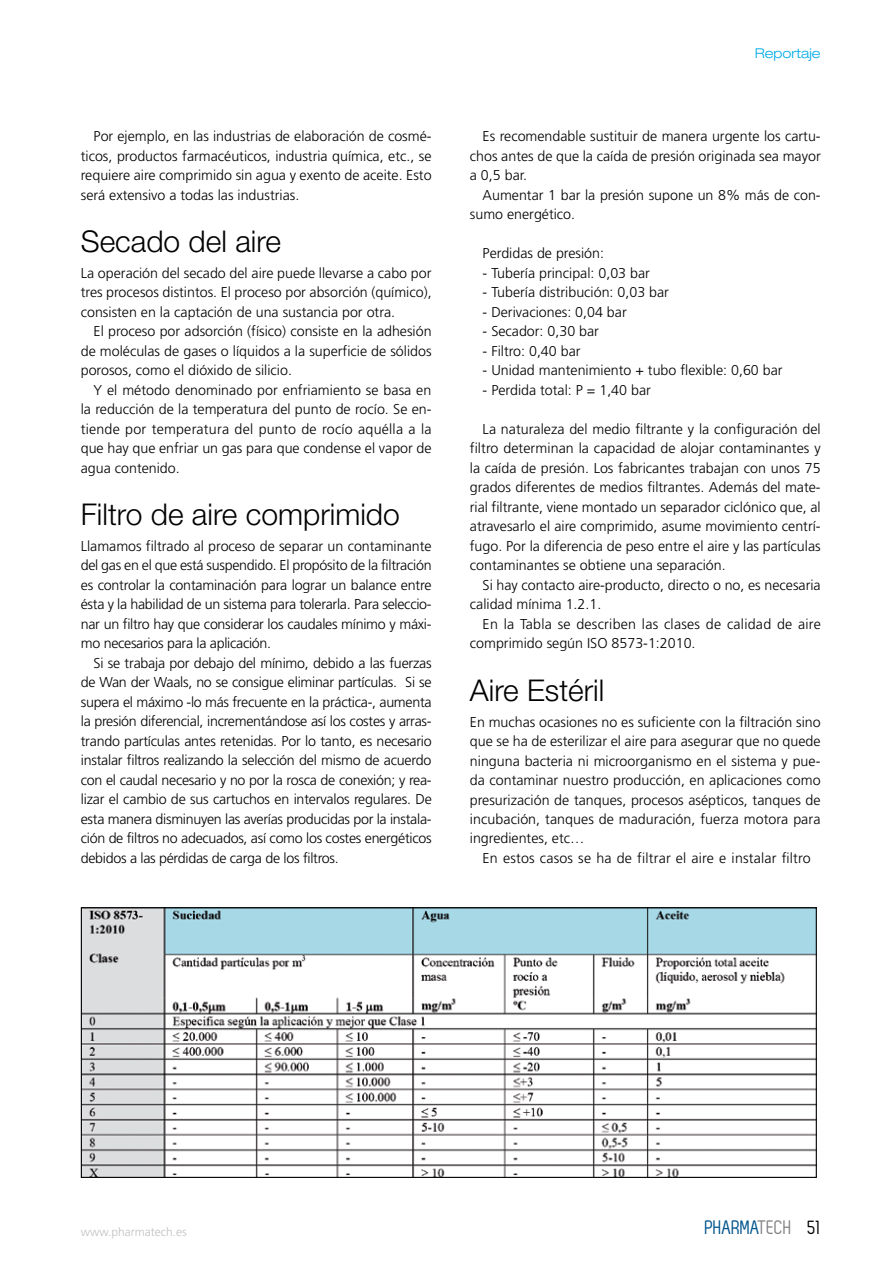
<style>
.page{position:relative;width:893px;height:1263px;background:#fff}
.page>*{position:absolute;margin:0;border:0;box-sizing:border-box;transform-origin:0 0}
.t1{font:300 30px "Helvetica Neue LT Std";color:#000}
.t2{font:19.5px "Zag";color:#00548e}
.t3{font:300 14.25px/19.5px "Frutiger";color:#000;text-align:justify}
.t4{font:300 14.25px/19.5px "Frutiger";letter-spacing:.02em;color:#000}
.t5{font:300 expanded 13.5px "Helvetica Neue LT Std";color:#00aae6}
.t6{font:300 12px "Frutiger";color:#bec0c2}
.s1{color:#808285}
.s2{color:#000}
</style>
<div class="page">
<img style="left:83px;top:909px;width:732px;height:267px">
<div style="left:81px;top:907px;width:736px;height:271px;border:1px solid #000"></div>
<p class="t3" style="left:81px;top:127px;width:352px;text-indent:13px">Por ejemplo, en las industrias de elaboración de cosmé&shy;ticos, productos farmacéuticos, industria química, etc., se requiere aire comprimido sin agua y exento de aceite. Esto será extensivo a todas las industrias.</p>
<h1 class="t1" style="left:81px;top:223px;width:202px">Secado del aire</h1>
<p class="t3" style="left:81px;top:263px;width:352px">La operación del secado del aire puede llevarse a cabo por tres procesos distintos. El proceso por absorción (químico), consisten en la captación de una sustancia por otra.</p>
<p class="t3" style="left:81px;top:322px;width:352px;text-indent:13px">El proceso por adsorción (físico) consiste en la adhesión de moléculas de gases o líquidos a la superficie de sólidos porosos, como el dióxido de silicio.</p>
<p class="t3" style="left:81px;top:380px;width:352px;text-indent:13px">Y el método denominado por enfriamiento se basa en la reducción de la temperatura del punto de rocío. Se en&shy;tiende por temperatura del punto de rocío aquélla a la que hay que enfriar un gas para que condense el vapor de agua contenido.</p>
<h1 class="t1" style="left:81px;top:496px;width:320px">Filtro de aire comprimido</h1>
<p class="t3" style="left:81px;top:536px;width:352px">Llamamos filtrado al proceso de separar un contaminante del gas en el que está suspendido. El propósito de la filtración es controlar la contaminación para lograr un balance entre ésta y la habilidad de un sistema para tolerarla. Para seleccio&shy;nar un filtro hay que considerar los caudales mínimo y máxi&shy;mo necesarios para la aplicación.</p>
<p class="t3" style="left:81px;top:653px;width:353px;text-indent:13px">Si se trabaja por debajo del mínimo, debido a las fuerzas de Wan der Waals, no se consigue eliminar partículas. Si se supera el máximo -lo más frecuente en la práctica-, aumenta la presión diferencial, incrementándose así los costes y arras&shy;trando partículas antes retenidas. Por lo tanto, es necesario instalar filtros realizando la selección del mismo de acuerdo con el caudal necesario y no por la rosca de conexión; y rea&shy;lizar el cambio de sus cartuchos en intervalos regulares. De esta manera disminuyen las averías producidas por la instala&shy;ción de filtros no adecuados, así como los costes energéticos debidos a las pérdidas de carga de los filtros.</p>
<p class="t5" style="left:755px;top:45px;width:68px">Reportaje</p>
<p class="t3" style="left:470px;top:127px;width:352px;text-indent:13px">Es recomendable sustituir de manera urgente los cartu&shy;chos antes de que la caída de presión originada sea mayor a 0,5 bar.</p>
<p class="t3" style="left:470px;top:185px;width:352px;text-indent:13px">Aumentar 1 bar la presión supone un 8% más de con&shy;sumo energético.</p>
<p class="t3" style="left:483px;top:244px;width:123px">Perdidas de presión:</p>
<p class="t3" style="left:483px;top:263px;width:169px">- Tubería principal: 0,03 bar</p>
<p class="t3" style="left:483px;top:283px;width:188px">- Tubería distribución: 0,03 bar</p>
<p class="t3" style="left:483px;top:302px;width:146px">- Derivaciones: 0,04 bar</p>
<p class="t3" style="left:483px;top:322px;width:118px">- Secador: 0,30 bar</p>
<p class="t3" style="left:483px;top:341px;width:99px">- Filtro: 0,40 bar</p>
<p class="t3" style="left:483px;top:361px;width:301px">- Unidad mantenimiento + tubo flexible: 0,60 bar</p>
<p class="t3" style="left:483px;top:380px;width:170px">- Perdida total: P = 1,40 bar</p>
<p class="t3" style="left:470px;top:419px;width:352px;text-indent:13px">La naturaleza del medio filtrante y la configuración del filtro determinan la capacidad de alojar contaminantes y la caída de presión. Los fabricantes trabajan con unos 75 grados diferentes de medios filtrantes. Además del mate&shy;rial filtrante, viene montado un separador ciclónico que, al atravesarlo el aire comprimido, asume movimiento centrí&shy;fugo. Por la diferencia de peso entre el aire y las partículas contaminantes se obtiene una separación.</p>
<p class="t3" style="left:470px;top:575px;width:352px;text-indent:13px">Si hay contacto aire-producto, directo o no, es necesaria calidad mínima 1.2.1.</p>
<p class="t4" style="left:470px;top:614px;width:352px;text-indent:13px">En la Tabla se describen las clases de calidad de aire comprimido según ISO 8573-1:2010.</p>
<h1 class="t1" style="left:470px;top:672px;width:136px">Aire Estéril</h1>
<p class="t3" style="left:470px;top:712px;width:352px">En muchas ocasiones no es suficiente con la filtración sino que se ha de esterilizar el aire para asegurar que no quede ninguna bacteria ni microorganismo en el sistema y pue&shy;da contaminar nuestro producción, en aplicaciones como presurización de tanques, procesos asépticos, tanques de incubación, tanques de maduración, fuerza motora para ingredientes, etc…</p>
<p class="t3" style="left:483px;top:848px;width:330px">En estos casos se ha de filtrar el aire e instalar filtro</p>
<p class="t6" style="left:81px;top:1225px;width:108px">www.pharmatech.es</p>
<h2 class="t2" style="left:705px;top:1217px;width:117px">PHARMA<span class="s1">TECH</span> <span class="s2">51</span></h2>
</div>
